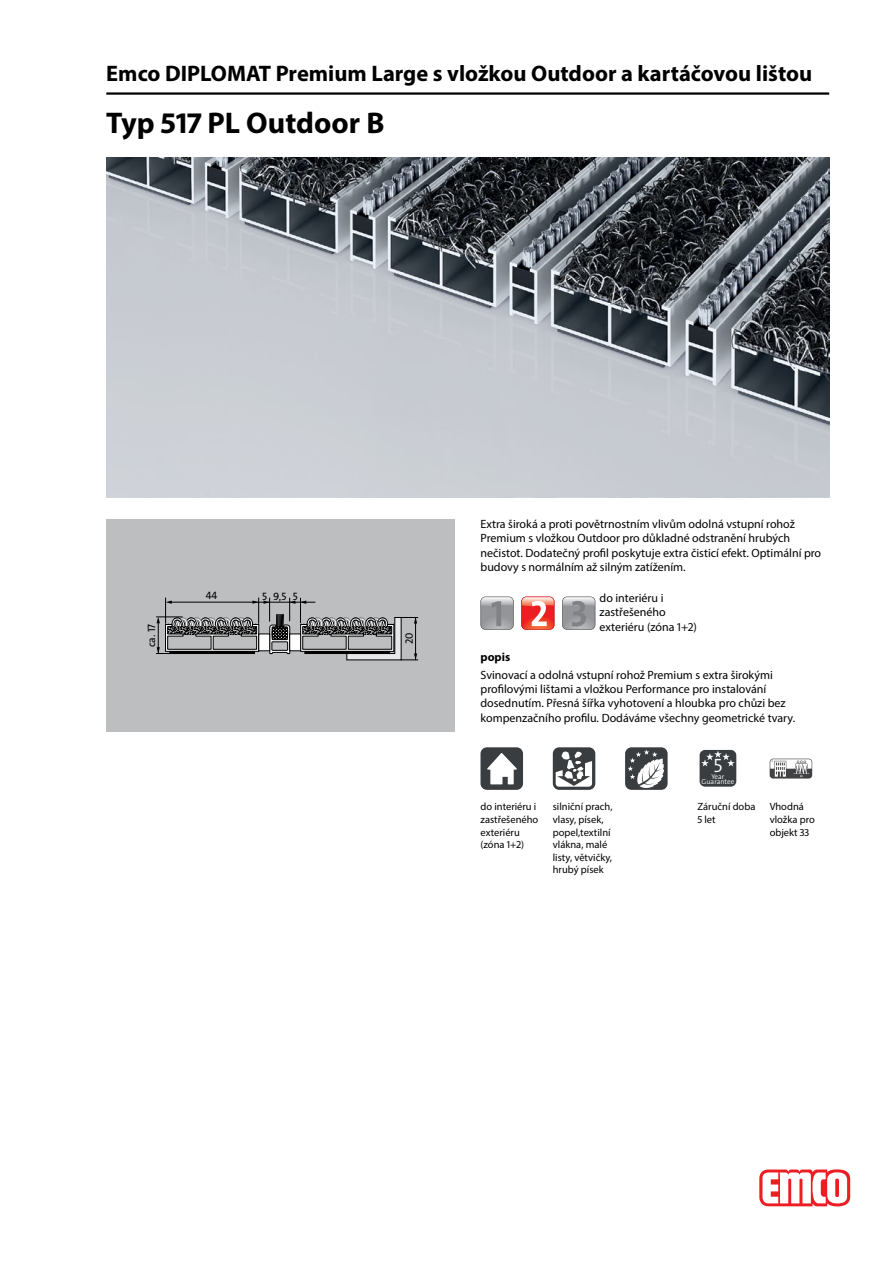
<style>
.page{position:relative;width:893px;height:1263px;background:#fff}
.page>*{position:absolute;margin:0;border:0;box-sizing:border-box;transform-origin:0 0}
.typ_bau{font:700 30px "Myriad Pro";color:#000}
.titel1_em_bau{font:700 22.5px "Myriad Pro";color:#000}
.BILDR{font:300 19.5px "The Sans Os F";color:#fff}
.fliesstext_bau{font:12px/14.4px "Myriad Pro";color:#000}
.Stoerer{font:12px/14.4px "Myriad Pro";color:#000}
.fliesstext_bold_bau{font:700 12px "Myriad Pro";color:#000}
.BILDR-2{font:10.8px "The Sans Os F";color:#000}
.mouseovertext_bau{font:10.5px/12.6px "Myriad Pro";color:#000}
.BILDR-3{font:300 7.05px/5.2px "The Sans Os F";color:#fff;text-align:center}
</style>
<div class="page">
<img style="left:106px;top:157px;width:723px;height:340px">
<hr style="left:106px;top:92px;width:723px;height:3px;background:#000">
<svg style="left:759px;top:1169px;width:91px;height:37px"></svg>
<div style="left:106px;top:519px;width:349px;height:212px;background:#bcbec0"></div>
<svg style="left:156px;top:598px;width:262px;height:63px"></svg>
<div style="left:259px;top:634px;width:11px;height:17px;background:#fff"></div>
<div style="left:258px;top:634px;width:12px;height:17px;border:1px solid #000"></div>
<div style="left:290px;top:634px;width:11px;height:17px;background:#fff"></div>
<div style="left:289px;top:634px;width:12px;height:17px;border:1px solid #000"></div>
<svg style="left:521px;top:597px;width:33px;height:33px"></svg>
<svg style="left:562px;top:597px;width:33px;height:33px"></svg>
<svg style="left:480px;top:597px;width:34px;height:33px"></svg>
<div style="left:480px;top:747px;width:43px;height:43px;background:#3a3d40;border-radius:6px"></div>
<svg style="left:487px;top:753px;width:30px;height:31px"></svg>
<div style="left:553px;top:747px;width:42px;height:43px;background:#3a3d40;border-radius:6px"></div>
<svg style="left:556px;top:751px;width:36px;height:36px"></svg>
<div style="left:625px;top:747px;width:43px;height:43px;background:#3a3d40;border-radius:6px"></div>
<svg style="left:628px;top:750px;width:36px;height:38px"></svg>
<div style="left:700px;top:750px;width:36px;height:37px;background:#3a3d40;border-radius:5px"></div>
<svg style="left:701px;top:750px;width:34px;height:16px"></svg>
<svg style="left:770px;top:759px;width:42px;height:19px"></svg>
<p class="titel1_em_bau" style="left:106px;top:59px;width:707px">Emco DIPLOMAT Premium Large s vložkou Outdoor a kartáčovou lištou</p>
<p class="typ_bau" style="left:106px;top:103px;width:280px">Typ 517 PL Outdoor B</p>
<p class="BILDR-2" style="left:206px;top:589px;width:13px">44</p>
<p class="BILDR-2" style="left:262px;top:589px;width:37px">5 9,5 5</p>
<p class="BILDR-2" style="left:144px;top:647px;width:25px;rotate:-90deg">ca. 17</p>
<p class="BILDR-2" style="left:402px;top:644px;width:13px;rotate:-90deg">20</p>
<p class="Stoerer" style="left:480px;top:516px;width:342px">Extra široká a proti povětrnostním vlivům odolná vstupní rohož Premium s vložkou Outdoor pro důkladné odstranění hrubých nečistot. Dodatečný profil poskytuje extra čisticí efekt. Optimální pro budovy s normálním až silným zatížením.</p>
<p class="fliesstext_bau" style="left:600px;top:590px;width:99px">do interiéru i zastřešeného exteriéru (zóna 1+2)</p>
<p class="fliesstext_bold_bau" style="left:480px;top:649px;width:31px">popis</p>
<p class="fliesstext_bau" style="left:480px;top:667px;width:316px">Svinovací a odolná vstupní rohož Premium s extra širokými profilovými lištami a vložkou Performance pro instalování dosednutím. Přesná šířka vyhotovení a hloubka pro chůzi bez kompenzačního profilu. Dodáváme všechny geometrické tvary.</p>
<p class="mouseovertext_bau" style="left:480px;top:800px;width:59px">do interiéru i zastřešeného exteriéru (zóna 1+2)</p>
<p class="mouseovertext_bau" style="left:553px;top:800px;width:61px">silniční prach, vlasy, písek, popel,textilní vlákna, malé listy, větvičky, hrubý písek</p>
<p class="BILDR" style="left:713px;top:753px;width:10px">5</p>
<p class="BILDR-3" style="left:702px;top:774px;width:34px">Year<br>Guarantee</p>
<p class="mouseovertext_bau" style="left:697px;top:800px;width:60px">Záruční doba<br>5 let</p>
<p class="mouseovertext_bau" style="left:770px;top:800px;width:47px">Vhodná vložka pro objekt 33</p>
</div>
